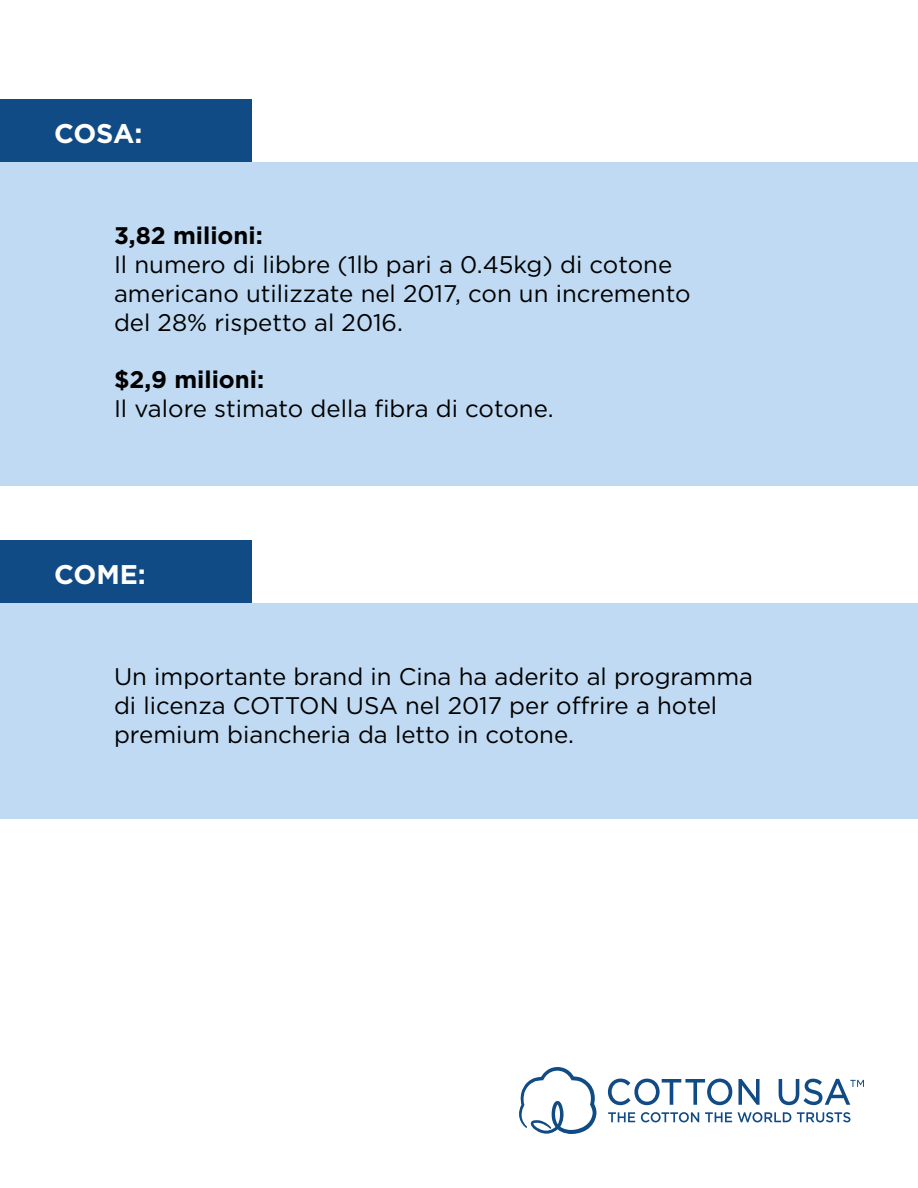
<style>
.page{position:relative;width:918px;height:1188px;background:#fff}
.page>*{position:absolute;margin:0;border:0;box-sizing:border-box;transform-origin:0 0}
.t1{font:700 27px "Gotham";letter-spacing:-.01em;color:#fff}
.t2{font:24px/28.8px "Gotham";color:#000}
.t3{font:700 24px "Gotham";color:#000}
</style>
<div class="page">
<svg style="left:519px;top:1067px;width:78px;height:67px"></svg>
<svg style="left:608px;top:1079px;width:124px;height:26px"></svg>
<svg style="left:738px;top:1079px;width:22px;height:26px"></svg>
<svg style="left:779px;top:1079px;width:85px;height:26px"></svg>
<svg style="left:608px;top:1112px;width:27px;height:10px"></svg>
<svg style="left:641px;top:1112px;width:58px;height:10px"></svg>
<svg style="left:705px;top:1112px;width:86px;height:10px"></svg>
<svg style="left:797px;top:1112px;width:53px;height:10px"></svg>
<div style="left:0;top:162px;width:918px;height:324px;background:#bfdaf2"></div>
<div style="left:0;top:603px;width:918px;height:216px;background:#bfdaf2"></div>
<div style="left:0;top:99px;width:252px;height:63px;background:#114b86"></div>
<div style="left:0;top:540px;width:252px;height:63px;background:#114b86"></div>
<p class="t1" style="left:54px;top:116px;width:90px">COSA:</p>
<p class="t3" style="left:114px;top:220px;width:150px">3,82 milioni:</p>
<p class="t2" style="left:114px;top:250px;width:578px">Il numero di libbre (1lb pari a 0.45kg) di cotone americano utilizzate nel 2017, con un incremento del 28% rispetto al 2016.</p>
<p class="t3" style="left:114px;top:364px;width:152px">$2,9 milioni:</p>
<p class="t2" style="left:114px;top:394px;width:441px">Il valore stimato della fibra di cotone.</p>
<p class="t1" style="left:54px;top:557px;width:93px">COME:</p>
<p class="t2" style="left:114px;top:662px;width:641px">Un importante brand in Cina ha aderito al programma di licenza COTTON USA nel 2017 per offrire a hotel premium biancheria da letto in cotone.</p>
</div>
